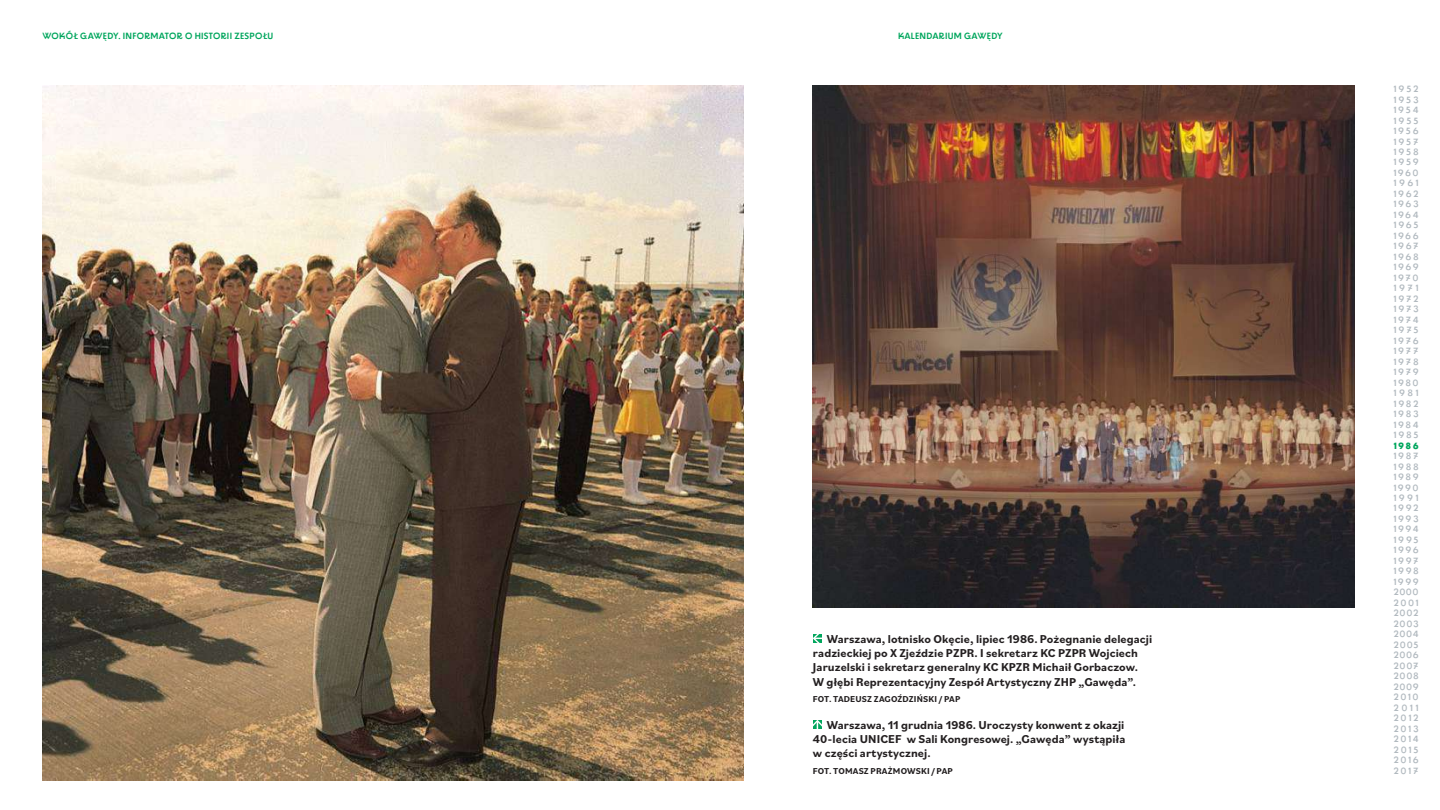
<style>
.page{position:relative;width:1440px;height:810px;background:#fff}
.page>*{position:absolute;margin:0;border:0;box-sizing:border-box;transform-origin:0 0}
.t1{font:700 12px/14.2px "Bilo";letter-spacing:.005em;color:#231f20}
.t2{font:9px/10.5px "BD Supper";letter-spacing:.18em;color:#b1b9bf;text-align:justify}
.t3{font:9px "BD Supper";letter-spacing:.025em;color:#00a65d}
.t4{font:700 9px "Bilo";letter-spacing:.015em;color:#231f20}
.t5{font:700 9px "BD Supper";color:#00a65d}
</style>
<div class="page">
<img style="left:43px;top:85px;width:701px;height:696px">
<img style="left:813px;top:85px;width:542px;height:522px">
<svg style="left:813px;top:634px;width:9px;height:9px"></svg>
<svg style="left:813px;top:720px;width:9px;height:9px"></svg>
<p class="t3" style="left:43px;top:31px;width:232px">WOKÓŁ GAWĘDY. INFORMATOR O HISTORII ZESPOŁU</p>
<p class="t3" style="left:898px;top:31px;width:106px">KALENDARIUM GAWĘDY</p>
<p class="t1" style="left:813px;top:631px;width:341px;text-indent:14px">Warszawa, lotnisko Okęcie, lipiec 1986. Pożegnanie delegacji radzieckiej po X Zjeździe PZPR. I sekretarz KC PZPR Wojciech Jaruzelski i sekretarz generalny KC KPZR Michaił Gorbaczow.<br>W głębi Reprezentacyjny Zespół Artystyczny ZHP „Gawęda”.</p>
<p class="t4" style="left:813px;top:693px;width:149px">FOT. TADEUSZ ZAGOŹDZIŃSKI / PAP</p>
<p class="t1" style="left:813px;top:717px;width:314px;text-align:justify;text-indent:14px">Warszawa, 11 grudnia 1986. Uroczysty konwent z okazji 40-lecia UNICEF w Sali Kongresowej. „Gawęda” wystąpiła w części artystycznej.</p>
<p class="t4" style="left:813px;top:765px;width:141px">FOT. TOMASZ PRAŻMOWSKI / PAP</p>
<p class="t2" style="left:1393px;top:84px;width:27px">1952<br>1953<br>1954<br>1955<br>1956<br>1957<br>1958<br>1959<br>1960<br>1961<br>1962<br>1963<br>1964<br>1965<br>1966<br>1967<br>1968<br>1969<br>1970<br>1971<br>1972<br>1973<br>1974<br>1975<br>1976<br>1977<br>1978<br>1979<br>1980<br>1981<br>1982<br>1983<br>1984<br>1985</p>
<p class="t5" style="left:1393px;top:440px;width:27px">1986</p>
<p class="t2" style="left:1393px;top:451px;width:27px">1987<br>1988<br>1989<br>1990<br>1991<br>1992<br>1993<br>1994<br>1995<br>1996<br>1997<br>1998<br>1999<br>2000<br>2001<br>2002<br>2003<br>2004<br>2005<br>2006<br>2007<br>2008<br>2009<br>2010<br>2011<br>2012<br>2013<br>2014<br>2015<br>2016<br>2017</p>
</div>
